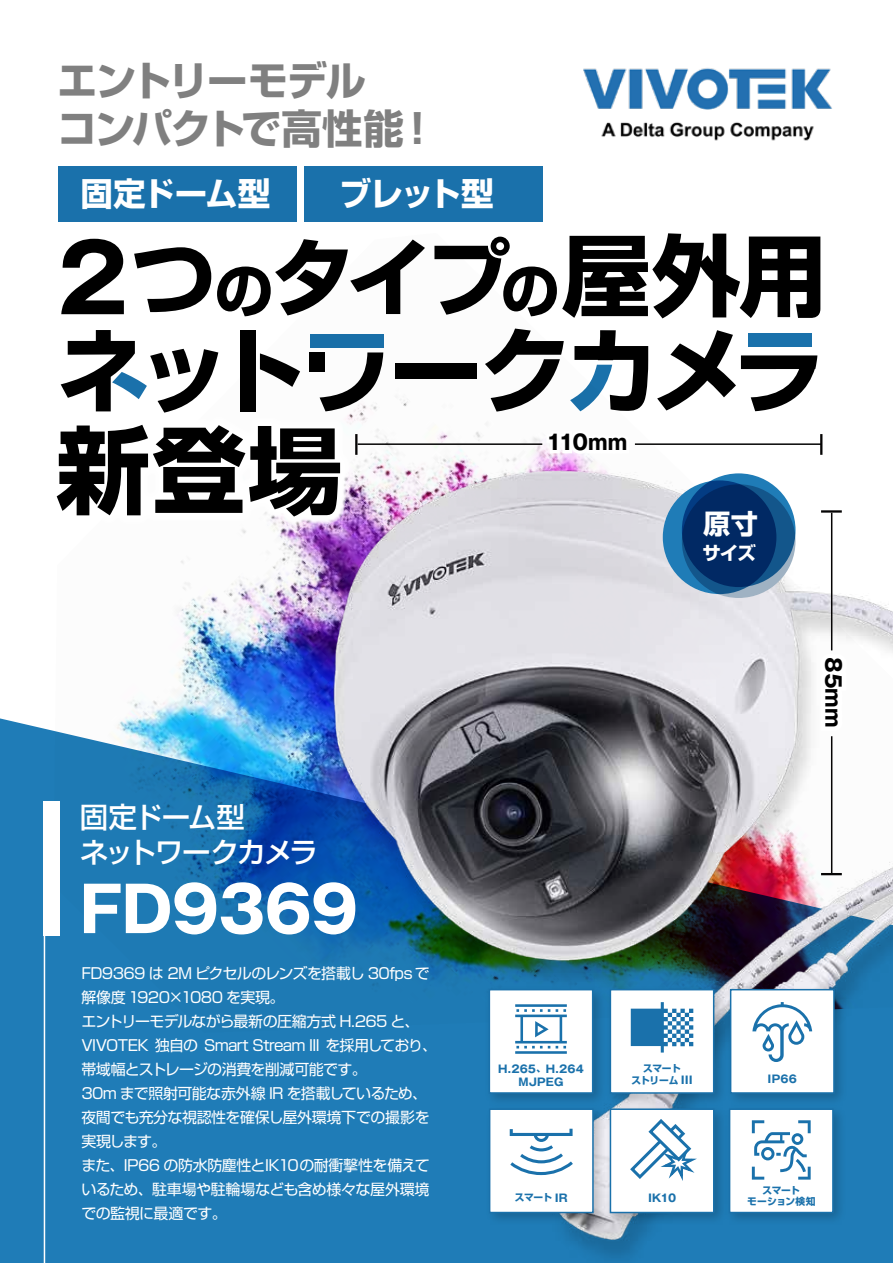
<style>
.page{position:relative;width:893px;height:1263px;background:#fff}
.page>*{position:absolute;margin:0;border:0;box-sizing:border-box;transform-origin:0 0}
.t1{font:700 94.5px "Shin Go Pro";color:#000}
.t2{font:700 62.7px "Gothic MB101 Pro";letter-spacing:-.02em;color:#fff}
.t3{font:700 40.5px/48px "Shin Go Pro";letter-spacing:-.05em;color:#808080}
.t4{font:700 32.55px "Shin Go Pro";letter-spacing:-.045em;color:#fff}
.t5{font:500 28.5px/34.5px "Shin Go Pro";letter-spacing:-.055em;color:#fff}
.t6{font:700 27.15px "Shin Go Pro";color:#fff}
.t7{font:700 20.7px "Gothic MB101 Pro";letter-spacing:-.005em;color:#000}
.t8{font:700 18.6px "Shin Go Pro";color:#fff}
.t9{font:15px/24px "Shin Go Pro";letter-spacing:-.04em;color:#fff}
.t10{font:700 10.8px/13.5px "Gothic MB101 Pro";letter-spacing:.01em;color:#1a71ab;text-align:center}
.t11{font:700 9.75px/11.2px "Shin Go Pro";letter-spacing:-.04em;color:#1a71ab;text-align:center}
.s1{font-family:"Shin Go Pro";font-size:9.75px}
.s2{font-family:"Gothic MB101 Pro";font-size:10.8px}
</style>
<div class="page">
<img style="left:61px;top:236px;width:760px;height:480px">
<svg style="left:0;top:716px;width:258px;height:547px;fill:#1f7cb7"></svg>
<svg style="left:61px;top:239px;width:63px;height:75px"></svg>
<svg style="left:134px;top:247px;width:77px;height:65px"></svg>
<svg style="left:217px;top:239px;width:208px;height:77px"></svg>
<svg style="left:434px;top:233px;width:386px;height:85px"></svg>
<div style="left:395px;top:363px;width:81px;height:15px;background:#000"></div>
<svg style="left:485px;top:329px;width:79px;height:83px"></svg>
<svg style="left:570px;top:330px;width:78px;height:81px"></svg>
<svg style="left:657px;top:330px;width:160px;height:81px"></svg>
<img style="left:258px;top:421px;width:635px;height:842px">
<img style="left:542px;top:68px;width:290px;height:108px">
<div style="left:58px;top:166px;width:239px;height:55px;background:#1a71ab"></div>
<div style="left:304px;top:166px;width:238px;height:55px;background:#1a71ab"></div>
<svg style="left:820px;top:434px;width:2px;height:21px"></svg>
<svg style="left:60px;top:330px;width:323px;height:210px"></svg>
<hr style="left:358px;top:443px;width:184px;height:2px;background:#050404">
<hr style="left:635px;top:443px;width:186px;height:2px;background:#050404">
<svg style="left:543px;top:428px;width:89px;height:37px"></svg>
<svg style="left:821px;top:873px;width:21px;height:2px"></svg>
<svg style="left:821px;top:510px;width:21px;height:3px"></svg>
<hr style="left:831px;top:513px;width:1px;height:137px;background:#050404">
<hr style="left:831px;top:736px;width:1px;height:137px;background:#050404">
<svg style="left:802px;top:647px;width:49px;height:88px"></svg>
<div style="left:44px;top:802px;width:16px;height:134px;background:#fff"></div>
<hr style="left:44px;top:920px;width:1px;height:343px;background:#fff">
<svg style="left:663px;top:473px;width:132px;height:125px"></svg>
<div style="left:663px;top:480px;width:113px;height:114px;background:#1f7cb7;border-radius:50%"></div>
<svg style="left:682px;top:473px;width:113px;height:114px"></svg>
<svg style="left:682px;top:484px;width:113px;height:114px;fill:#012964"></svg>
<img style="left:481px;top:981px;width:121px;height:119px">
<div style="left:489px;top:989px;width:104px;height:105px;background:#fff;border:2px solid #1a71ab"></div>
<svg style="left:515px;top:1004px;width:52px;height:50px"></svg>
<img style="left:481px;top:1100px;width:121px;height:130px">
<div style="left:489px;top:1108px;width:105px;height:105px;background:#fff;border:2px solid #1a71ab"></div>
<svg style="left:510px;top:1129px;width:63px;height:46px"></svg>
<img style="left:602px;top:1110px;width:119px;height:120px">
<div style="left:610px;top:1108px;width:104px;height:105px;background:#fff;border:2px solid #1a71ab"></div>
<svg style="left:630px;top:1119px;width:67px;height:62px"></svg>
<img style="left:721px;top:1110px;width:129px;height:120px">
<div style="left:729px;top:1108px;width:105px;height:105px;background:#fff;border:2px solid #1a71ab"></div>
<svg style="left:752px;top:1120px;width:59px;height:59px"></svg>
<img style="left:602px;top:981px;width:120px;height:129px">
<div style="left:610px;top:989px;width:104px;height:105px;background:#fff;border:2px solid #1a71ab"></div>
<svg style="left:631px;top:1002px;width:62px;height:50px"></svg>
<img style="left:722px;top:981px;width:129px;height:129px">
<div style="left:730px;top:989px;width:105px;height:105px;background:#fff;border:2px solid #1a71ab"></div>
<svg style="left:752px;top:1002px;width:60px;height:60px"></svg>
<h3 class="t3" style="left:57px;top:53px;width:382px">エントリーモデル<br>コンパクトで高性能！</h3>
<h3 class="t4" style="left:80px;top:168px;width:192px">固定ドーム型</h3>
<h3 class="t4" style="left:339px;top:168px;width:156px">ブレット型</h3>
<h1 class="t1" style="left:56px;top:395px;width:288px">新登場</h1>
<h3 class="t5" style="left:80px;top:797px;width:240px">固定ドーム型<br>ネットワークカメラ</h3>
<h2 class="t2" style="left:80px;top:857px;width:280px">FD9369</h2>
<p class="t9" style="left:81px;top:960px;width:357px">FD9369 は 2M ピクセルのレンズを搭載し 30fps で解像度 1920×1080 を実現。<br>エントリーモデルながら最新の圧縮方式 H.265 と、<br>VIVOTEK 独自の Smart Stream III を採用しており、帯域幅とストレージの消費を削減可能です。<br>30m まで照射可能な赤外線 IR を搭載しているため、夜間でも充分な視認性を確保し屋外環境下での撮影を実現します。<br>また、IP66 の防水防塵性とIK10の耐衝撃性を備えているため、駐車場や駐輪場なども含め様々な屋外環境での監視に最適です。</p>
<h3 class="t7" style="left:546px;top:425px;width:83px">110mm</h3>
<h3 class="t6" style="left:703px;top:503px;width:56px">原寸</h3>
<p class="t8" style="left:702px;top:538px;width:55px">サイズ</p>
<h3 class="t7" style="left:851px;top:657px;width:72px;rotate:90deg">85mm</h3>
<p class="t10" style="left:498px;top:1060px;width:87px">H.265<span class="s1">、</span>H.264<br>MJPEG</p>
<p class="t11" style="left:631px;top:1062px;width:63px">スマート<br>ストリーム <span class="s2">III</span></p>
<p class="t10" style="left:768px;top:1070px;width:31px">IP66</p>
<p class="t11" style="left:515px;top:1191px;width:54px">スマート <span class="s2">IR</span></p>
<p class="t10" style="left:648px;top:1189px;width:30px">IK10</p>
<p class="t11" style="left:747px;top:1183px;width:70px">スマート<br>モーション検知</p>
</div>
